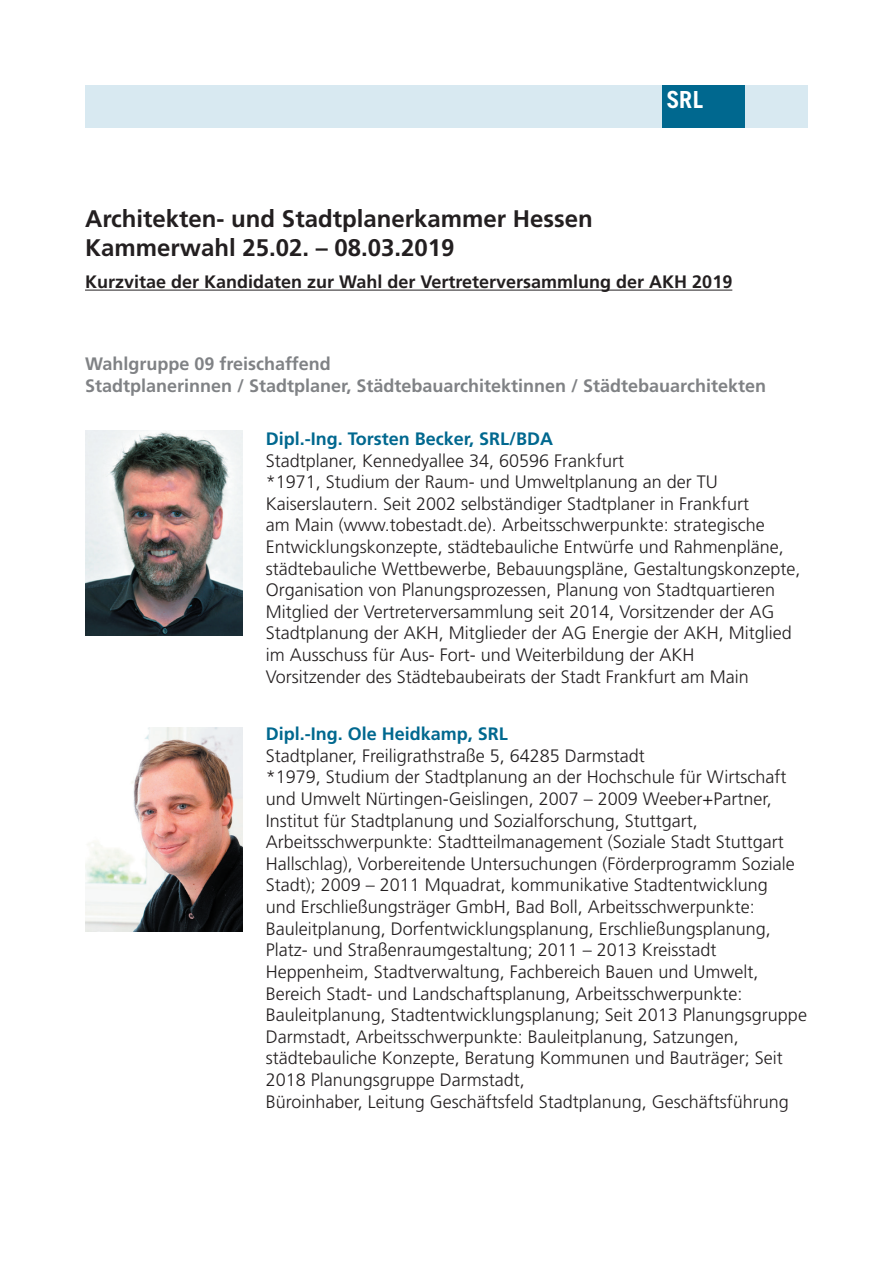
<style>
.page{position:relative;width:893px;height:1263px;background:#fff}
.page>*{position:absolute;margin:0;border:0;box-sizing:border-box;transform-origin:0 0}
.t1{font:700 24px/28.8px "Frutiger";color:#231f20}
.t2{font:700 23.55px "Trade Gothic";color:#fff}
.t3{font:300 18px/21.6px "Frutiger";color:#231f20}
.t4{font:700 18px/21.6px "Frutiger";color:#808285}
.t5{font:700 18px "Frutiger";color:#231f20}
.t6{font:700 18px "Frutiger";color:#00688f}
</style>
<div class="page">
<div style="left:85px;top:85px;width:723px;height:43px;background:#d8e9f1"></div>
<div style="left:662px;top:85px;width:82px;height:42px;background:#00688f"></div>
<hr style="left:85px;top:290px;width:647px;height:1px;background:#231f20">
<img style="left:85px;top:431px;width:157px;height:204px">
<img style="left:85px;top:727px;width:157px;height:204px">
<h1 class="t1" style="left:85px;top:204px;width:509px">Architekten- und Stadtplanerkammer Hessen<br>Kammerwahl 25.02. – 08.03.2019</h1>
<h2 class="t2" style="left:667px;top:85px;width:38px">SRL</h2>
<p class="t5" style="left:85px;top:271px;width:649px">Kurzvitae der Kandidaten zur Wahl der Vertreterversammlung der AKH 2019</p>
<p class="t4" style="left:85px;top:353px;width:682px">Wahlgruppe 09 freischaffend<br>Stadtplanerinnen / Stadtplaner, Städtebauarchitektinnen / Städtebauarchitekten</p>
<p class="t6" style="left:266px;top:428px;width:289px">Dipl.-Ing. Torsten Becker, SRL/BDA</p>
<p class="t3" style="left:266px;top:450px;width:536px">Stadtplaner, Kennedyallee 34, 60596 Frankfurt<br>*1971, Studium der Raum- und Umweltplanung an der TU Kaiserslautern. Seit 2002 selbständiger Stadtplaner in Frankfurt<br>am Main (www.tobestadt.de). Arbeitsschwerpunkte: strategische Entwicklungskonzepte, städtebauliche Entwürfe und Rahmenpläne, städtebauliche Wettbewerbe, Bebauungspläne, Gestaltungskonzepte, Organisation von Planungsprozessen, Planung von Stadtquartieren Mitglied der Vertreterversammlung seit 2014, Vorsitzender der AG Stadtplanung der AKH, Mitglieder der AG Energie der AKH, Mitglied im Ausschuss für Aus- Fort- und Weiterbildung der AKH<br>Vorsitzender des Städtebaubeirats der Stadt Frankfurt am Main</p>
<p class="t6" style="left:266px;top:723px;width:244px">Dipl.-Ing. Ole Heidkamp, SRL</p>
<p class="t3" style="left:266px;top:745px;width:543px">Stadtplaner, Freiligrathstraße 5, 64285 Darmstadt<br>*1979, Studium der Stadtplanung an der Hochschule für Wirtschaft und Umwelt Nürtingen-Geislingen, 2007 – 2009 Weeber+Partner, Institut für Stadtplanung und Sozialforschung, Stuttgart, Arbeitsschwerpunkte: Stadtteilmanagement (Soziale Stadt Stuttgart Hallschlag), Vorbereitende Untersuchungen (Förderprogramm Soziale Stadt); 2009 – 2011 Mquadrat, kommunikative Stadtentwicklung<br>und Erschließungsträger GmbH, Bad Boll, Arbeitsschwerpunkte:<br>Bauleitplanung, Dorfentwicklungsplanung, Erschließungsplanung, Platz- und Straßenraumgestaltung; 2011 – 2013 Kreisstadt Heppenheim, Stadtverwaltung, Fachbereich Bauen und Umwelt, Bereich Stadt- und Landschaftsplanung, Arbeitsschwerpunkte:<br>Bauleitplanung, Stadtentwicklungsplanung; Seit 2013 Planungsgruppe Darmstadt, Arbeitsschwerpunkte: Bauleitplanung, Satzungen, städtebauliche Konzepte, Beratung Kommunen und Bauträger; Seit 2018 Planungsgruppe Darmstadt,<br>Büroinhaber, Leitung Geschäftsfeld Stadtplanung, Geschäftsführung</p>
</div>
